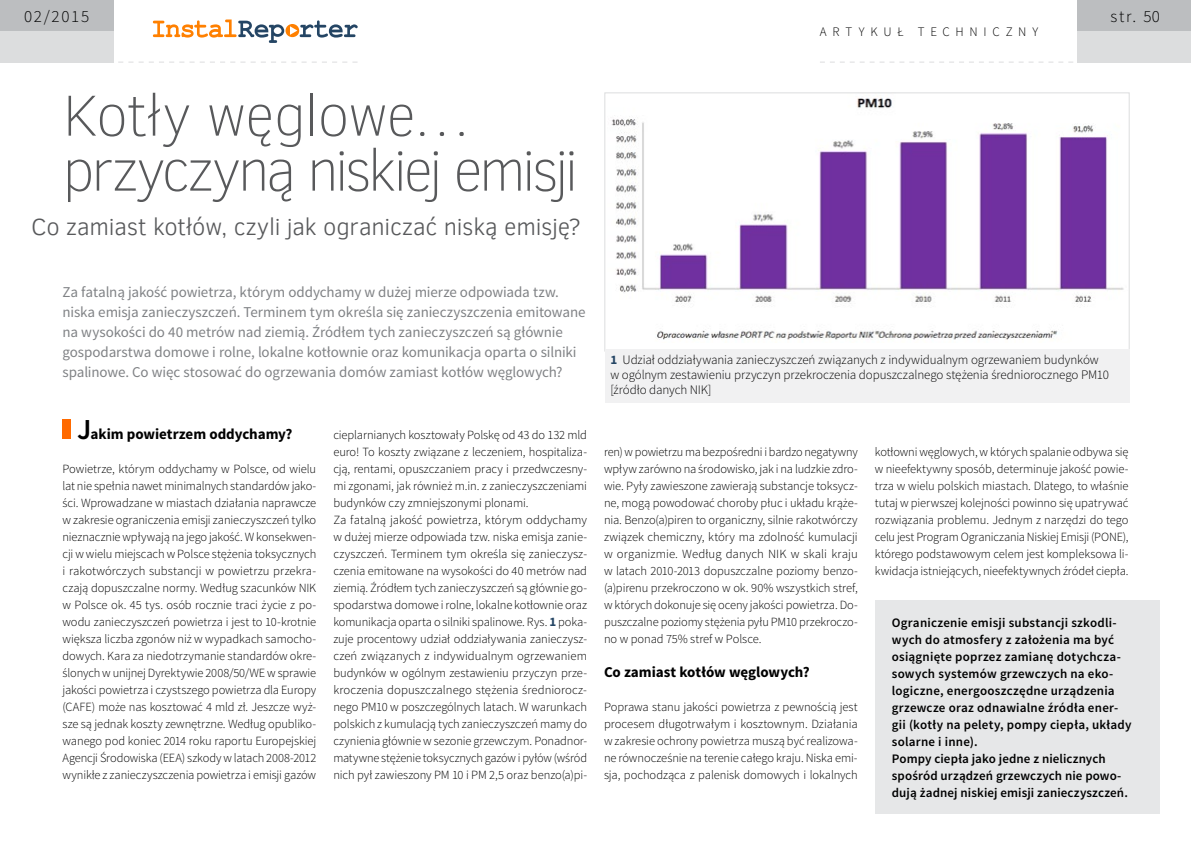
<style>
.page{position:relative;width:1191px;height:842px;background:#fff}
.page>*{position:absolute;margin:0;border:0;box-sizing:border-box;transform-origin:0 0}
.t1{font:100 59px/55px "Clear Sans";letter-spacing:-.055em;color:#58595b}
.t2{font:300 24px "Clear Sans";letter-spacing:-.01em;color:#58595b}
.t3{font:300 17px "Source Sans Pro";letter-spacing:.1em;color:#000}
.t4{font:15px/20px "Source Sans Pro";letter-spacing:-.005em;color:#808285}
.t5{font:700 15px "Source Sans Pro";letter-spacing:-.005em;color:#000}
.t6{font:600 13px/17px "Source Sans Pro";letter-spacing:.015em;color:#000}
.t7{font:300 13px/15px "Source Sans Pro";letter-spacing:-.005em;color:#000}
.t8{font:300 13px "Source Sans Pro";letter-spacing:.44em;color:#000}
.t9{font:300 12.5px/17px "Source Sans Pro";letter-spacing:-.01em;color:#000;text-align:justify}
.s1{font-weight:600;font-size:29px}
.s2{font-weight:700;font-size:13px;color:#244564}
.s3{font-weight:700;color:#244564}
</style>
<div class="page">
<div style="left:1077px;top:0;width:114px;height:31px;background:#bcbec0"></div>
<div style="left:1077px;top:31px;width:114px;height:31px;background:#dcddde"></div>
<svg style="left:153px;top:20px;width:204px;height:23px"></svg>
<div style="left:0;top:0;width:113px;height:31px;background:#bcbec0"></div>
<div style="left:0;top:31px;width:113px;height:31px;background:#dcddde"></div>
<svg style="left:108px;top:62px;width:249px;height:1px"></svg>
<svg style="left:820px;top:62px;width:263px;height:1px"></svg>
<div style="left:63px;top:419px;width:8px;height:20px;background:#ff6a00"></div>
<img style="left:611px;top:98px;width:513px;height:242px">
<div style="left:604px;top:348px;width:525px;height:54px;background:#f1f1f2"></div>
<div style="left:875px;top:600px;width:284px;height:213px;background:#e6e7e8"></div>
<h3 class="t3" style="left:24px;top:6px;width:67px">02/2015</h3>
<h3 class="t3" style="left:1110px;top:6px;width:51px">str. 50</h3>
<p class="t8" style="left:820px;top:24px;width:220px">artykuł techniczny</p>
<h1 class="t1" style="left:62px;top:88px;width:517px">Kotły węglowe… przyczyną niskiej emisji</h1>
<h2 class="t2" style="left:31px;top:211px;width:551px">Co zamiast kotłów, czyli jak ograniczać niską emisję?</h2>
<p class="t4" style="left:62px;top:282px;width:524px">Za fatalną jakość powietrza, którym oddychamy w dużej mierze odpowiada tzw. niska emisja zanieczyszczeń. Terminem tym określa się zanieczyszczenia emitowane na wysokości do 40 metrów nad ziemią. Źródłem tych zanieczyszczeń są głównie gospodarstwa domowe i rolne, lokalne kotłownie oraz komunikacja oparta o silniki spalinowe. Co więc stosować do ogrzewania domów zamiast kotłów węglowych?</p>
<p class="t5" style="left:77px;top:425px;width:217px"><span class="s1">J</span>akim powietrzem oddychamy?</p>
<p class="t9" style="left:63px;top:461px;width:255px">Powietrze, którym oddychamy w Polsce, od wielu lat nie spełnia nawet minimalnych standardów jako&shy;ści. Wprowadzane w miastach działania naprawcze w zakresie ograniczenia emisji zanieczyszczeń tylko nieznacznie wpływają na jego jakość. W konsekwen&shy;cji w wielu miejscach w Polsce stężenia toksycznych i rakotwórczych substancji w powietrzu przekra&shy;czają dopuszczalne normy. Według szacunków NIK w Polsce ok. 45 tys. osób rocznie traci życie z po&shy;wodu zanieczyszczeń powietrza i jest to 10-krotnie większa liczba zgonów niż w wypadkach samocho&shy;dowych. Kara za niedotrzymanie standardów okre&shy;ślonych w unijnej Dyrektywie 2008/50/WE w sprawie jakości powietrza i czystszego powietrza dla Europy (CAFE) może nas kosztować 4 mld zł. Jeszcze wyż&shy;sze są jednak koszty zewnętrzne. Według opubliko&shy;wanego pod koniec 2014 roku raportu Europejskiej Agencji Środowiska (EEA) szkody w latach 2008-2012 wynikłe z zanieczyszczenia powietrza i emisji gazów</p>
<p class="t9" style="left:333px;top:427px;width:255px;text-align:left">cieplarnianych kosztowały Polskę od 43 do 132 mld euro! To koszty związane z leczeniem, hospitaliza&shy;cją, rentami, opuszczaniem pracy i przedwczesny&shy;mi zgonami, jak również m.in. z zanieczyszczeniami budynków czy zmniejszonymi plonami.<br>Za fatalną jakość powietrza, którym oddychamy w dużej mierze odpowiada tzw. niska emisja zanie&shy;czyszczeń. Terminem tym określa się zanieczysz&shy;czenia emitowane na wysokości do 40 metrów nad ziemią. Źródłem tych zanieczyszczeń są głównie go&shy;spodarstwa domowe i rolne, lokalne kotłownie oraz komunikacja oparta o silniki spalinowe. Rys. <span class="s2">1</span> poka&shy;zuje procentowy udział oddziaływania zanieczysz&shy;czeń związanych z indywidualnym ogrzewaniem budynków w ogólnym zestawieniu przyczyn prze&shy;kroczenia dopuszczalnego stężenia średniorocz&shy;nego PM10 w poszczególnych latach. W warunkach polskich z kumulacją tych zanieczyszczeń mamy do czynienia głównie w sezonie grzewczym. Ponadnor&shy;matywne stężenie toksycznych gazów i pyłów (wśród nich pył zawieszony PM 10 i PM 2,5 oraz benzo(a)pi-</p>
<p class="t7" style="left:610px;top:352px;width:500px"><span class="s3">1</span> Udział oddziaływania zanieczyszczeń związanych z indywidualnym ogrzewaniem budynków w ogólnym zestawieniu przyczyn przekroczenia dopuszczalnego stężenia średniorocznego PM10 [źródło danych NIK]</p>
<p class="t9" style="left:604px;top:444px;width:255px">ren) w powietrzu ma bezpośredni i bardzo negatywny wpływ zarówno na środowisko, jak i na ludzkie zdro&shy;wie. Pyły zawieszone zawierają substancje toksycz&shy;ne, mogą powodować choroby płuc i układu krąże&shy;nia. Benzo(a)piren to organiczny, silnie rakotwórczy związek chemiczny, który ma zdolność kumulacji w organizmie. Według danych NIK w skali kraju w latach 2010-2013 dopuszczalne poziomy benzo-(a)pirenu przekroczono w ok. 90% wszystkich stref, w których dokonuje się oceny jakości powietrza. Do&shy;puszczalne poziomy stężenia pyłu PM10 przekroczo&shy;no w ponad 75% stref w Polsce.</p>
<p class="t5" style="left:604px;top:663px;width:207px">Co zamiast kotłów węglowych?</p>
<p class="t9" style="left:604px;top:699px;width:255px">Poprawa stanu jakości powietrza z pewnością jest procesem długotrwałym i kosztownym. Działania w zakresie ochrony powietrza muszą być realizowa&shy;ne równocześnie na terenie całego kraju. Niska emi&shy;sja, pochodząca z palenisk domowych i lokalnych</p>
<p class="t9" style="left:874px;top:444px;width:255px">kotłowni węglowych, w których spalanie odbywa się w nieefektywny sposób, determinuje jakość powie&shy;trza w wielu polskich miastach. Dlatego, to właśnie tutaj w pierwszej kolejności powinno się upatrywać rozwiązania problemu. Jednym z narzędzi do tego celu jest Program Ograniczania Niskiej Emisji (PONE), którego podstawowym celem jest kompleksowa li&shy;kwidacja istniejących, nieefektywnych źródeł ciepła.</p>
<p class="t6" style="left:892px;top:614px;width:241px">Ograniczenie emisji substancji szkodli&shy;wych do atmosfery z założenia ma być osiągnięte poprzez zamianę dotychcza&shy;sowych systemów grzewczych na eko&shy;logiczne, energooszczędne urządzenia grzewcze oraz odnawialne źródła ener&shy;gii (kotły na pelety, pompy ciepła, układy solarne i inne).<br>Pompy ciepła jako jedne z nielicznych spośród urządzeń grzewczych nie powo&shy;dują żadnej niskiej emisji zanieczyszczeń.</p>
</div>
